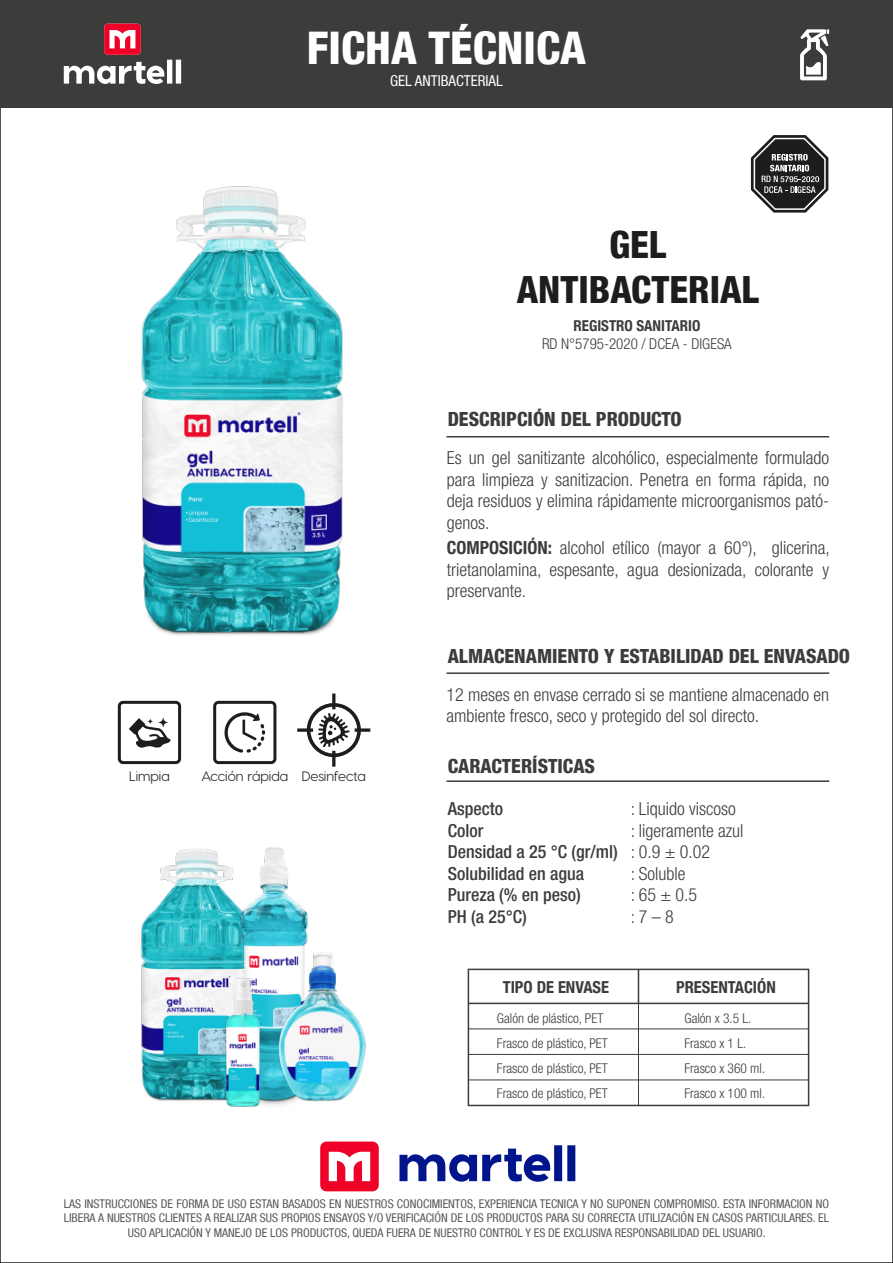
<style>
.page{position:relative;width:893px;height:1263px;background:#fff}
.page>*{position:absolute;margin:0;border:0;box-sizing:border-box;transform-origin:0 0}
.t1{font:800 condensed 45px "Helvetica Neue LT Com";color:#fff}
.t2{font:800 condensed 37.5px/45px "Helvetica Neue LT Com";color:#1d1d1b;text-align:center}
.t3{font:800 condensed 19.5px "Helvetica Neue LT Com";color:#3c3c3b}
.t4{font:300 condensed 18px/21.6px "Helvetica Neue LT Com";color:#3c3c3b}
.t5{font:500 condensed 18px/21.6px "Helvetica Neue LT Com";color:#3c3c3b}
.t6{font:700 condensed 16.5px "Helvetica Neue LT Com";color:#3c3c3b}
.t7{font:300 condensed 15px "Helvetica Neue LT Com";color:#3c3c3b}
.t8{font:700 condensed 15px "Helvetica Neue LT Com";color:#3c3c3b}
.t9{font:condensed 15px "Helvetica Neue LT Com";color:#fff}
.t10{font:13.65px "Visby CF";color:#1d1e1c}
.t11{font:300 condensed 13.5px/24.8px "Helvetica Neue LT Com";color:#3c3c3b}
.t12{font:condensed 12px/14.4px "Helvetica Neue LT Com";color:#575756;text-align:center}
.s1{font-weight:700}
.s2{color:#1d1d1b}
</style>
<div class="page">
<div style="left:0;top:0;width:893px;height:108px;background:#3c3c3b"></div>
<hr style="left:446px;top:780px;width:383px;height:2px;background:#3c3c3b">
<hr style="left:446px;top:436px;width:383px;height:1px;background:#3c3c3b">
<hr style="left:446px;top:672px;width:383px;height:2px;background:#3c3c3b">
<svg style="left:399px;top:1145px;width:176px;height:37px"></svg>
<svg style="left:320px;top:1141px;width:59px;height:50px"></svg>
<svg style="left:64px;top:24px;width:117px;height:60px"></svg>
<div style="left:468px;top:969px;width:341px;height:137px;border:2px solid #3c3c3b"></div>
<hr style="left:468px;top:1054px;width:341px;height:1px;background:#3c3c3b">
<hr style="left:468px;top:1029px;width:341px;height:1px;background:#3c3c3b">
<hr style="left:468px;top:1080px;width:341px;height:1px;background:#3c3c3b">
<hr style="left:468px;top:1003px;width:341px;height:1px;background:#3c3c3b">
<hr style="left:638px;top:1003px;width:1px;height:102px;background:#3c3c3b">
<hr style="left:638px;top:969px;width:1px;height:34px;background:#3c3c3b">
<svg style="left:800px;top:29px;width:29px;height:51px"></svg>
<div style="left:118px;top:701px;width:63px;height:63px;border:3px solid #1d1e1c;border-radius:4px"></div>
<div style="left:213px;top:701px;width:63px;height:63px;border:3px solid #1d1e1c;border-radius:4px"></div>
<svg style="left:129px;top:717px;width:42px;height:31px"></svg>
<svg style="left:297px;top:694px;width:73px;height:73px"></svg>
<svg style="left:224px;top:712px;width:41px;height:41px"></svg>
<svg style="left:751px;top:135px;width:77px;height:78px"></svg>
<img style="left:141px;top:186px;width:202px;height:508px">
<img style="left:140px;top:849px;width:71px;height:252px">
<img style="left:211px;top:847px;width:97px;height:254px">
<img style="left:244px;top:933px;width:122px;height:173px">
<img style="left:216px;top:970px;width:56px;height:137px">
<h1 class="t1" style="left:307px;top:20px;width:281px">FICHA TÉCNICA</h1>
<p class="t9" style="left:390px;top:72px;width:114px">GEL ANTIBACTERIAL</p>
<h2 class="t2" style="left:517px;top:222px;width:244px">GEL<br>ANTIBACTERIAL</h2>
<p class="t8" style="left:573px;top:316px;width:128px">REGISTRO SANITARIO</p>
<p class="t7" style="left:542px;top:335px;width:191px">RD N°5795-2020 / DCEA - DIGESA</p>
<p class="t3" style="left:448px;top:407px;width:236px">DESCRIPCIÓN DEL PRODUCTO</p>
<p class="t4" style="left:447px;top:447px;width:384px;text-align:justify">Es un gel sanitizante alcohólico, especialmente formulado para limpieza y sanitizacion. Penetra en forma rápida, no deja residuos y elimina rápidamente microorganismos pató&shy;genos.</p>
<p class="t4" style="left:447px;top:537px;width:385px;text-align:justify"><span class="s1">COMPOSICIÓN:</span> alcohol etílico (mayor a 60°), glicerina, trietanolamina, espesante, agua desionizada, colorante y preservante.</p>
<p class="t3" style="left:448px;top:644px;width:404px">ALMACENAMIENTO Y ESTABILIDAD DEL ENVASADO</p>
<p class="t10" style="left:129px;top:768px;width:42px">Limpia</p>
<p class="t10" style="left:201px;top:768px;width:166px">Acción rápida <span class="s2">Desinfecta</span></p>
<p class="t4" style="left:446px;top:683px;width:384px">12 meses en envase cerrado si se mantiene almacenado en ambiente fresco, seco y protegido del sol directo.</p>
<p class="t3" style="left:448px;top:754px;width:149px">CARACTERÍSTICAS</p>
<p class="t5" style="left:448px;top:798px;width:172px">Aspecto<br>Color<br>Densidad a 25 °C (gr/ml)<br>Solubilidad en agua<br>Pureza (% en peso)<br>PH (a 25°C)</p>
<p class="t4" style="left:631px;top:798px;width:114px">: Liquido viscoso : ligeramente azul : 0.9 ± 0.02<br>: Soluble<br>: 65 ± 0.5<br>: 7 – 8</p>
<p class="t6" style="left:503px;top:977px;width:108px">TIPO DE ENVASE</p>
<p class="t6" style="left:676px;top:977px;width:101px">PRESENTACIÓN</p>
<p class="t11" style="left:497px;top:1006px;width:112px">Galón de plástico, PET<br>Frasco de plástico, PET<br>Frasco de plástico, PET<br>Frasco de plástico, PET</p>
<p class="t11" style="left:684px;top:1006px;width:82px">Galón x 3.5 L.<br>Frasco x 1 L.<br>Frasco x 360 ml.<br>Frasco x 100 ml.</p>
<p class="t12" style="left:64px;top:1196px;width:767px">LAS INSTRUCCIONES DE FORMA DE USO ESTAN BASADOS EN NUESTROS CONOCIMIENTOS, EXPERIENCIA TECNICA Y NO SUPONEN COMPROMISO. ESTA INFORMACION NO<br>LIBERA A NUESTROS CLIENTES A REALIZAR SUS PROPIOS ENSAYOS Y/O VERIFICACIÓN DE LOS PRODUCTOS PARA SU CORRECTA UTILIZACIÓN EN CASOS PARTICULARES. EL<br>USO APLICACIÓN Y MANEJO DE LOS PRODUCTOS, QUEDA FUERA DE NUESTRO CONTROL Y ES DE EXCLUSIVA RESPONSABILIDAD DEL USUARIO.</p>
</div>
